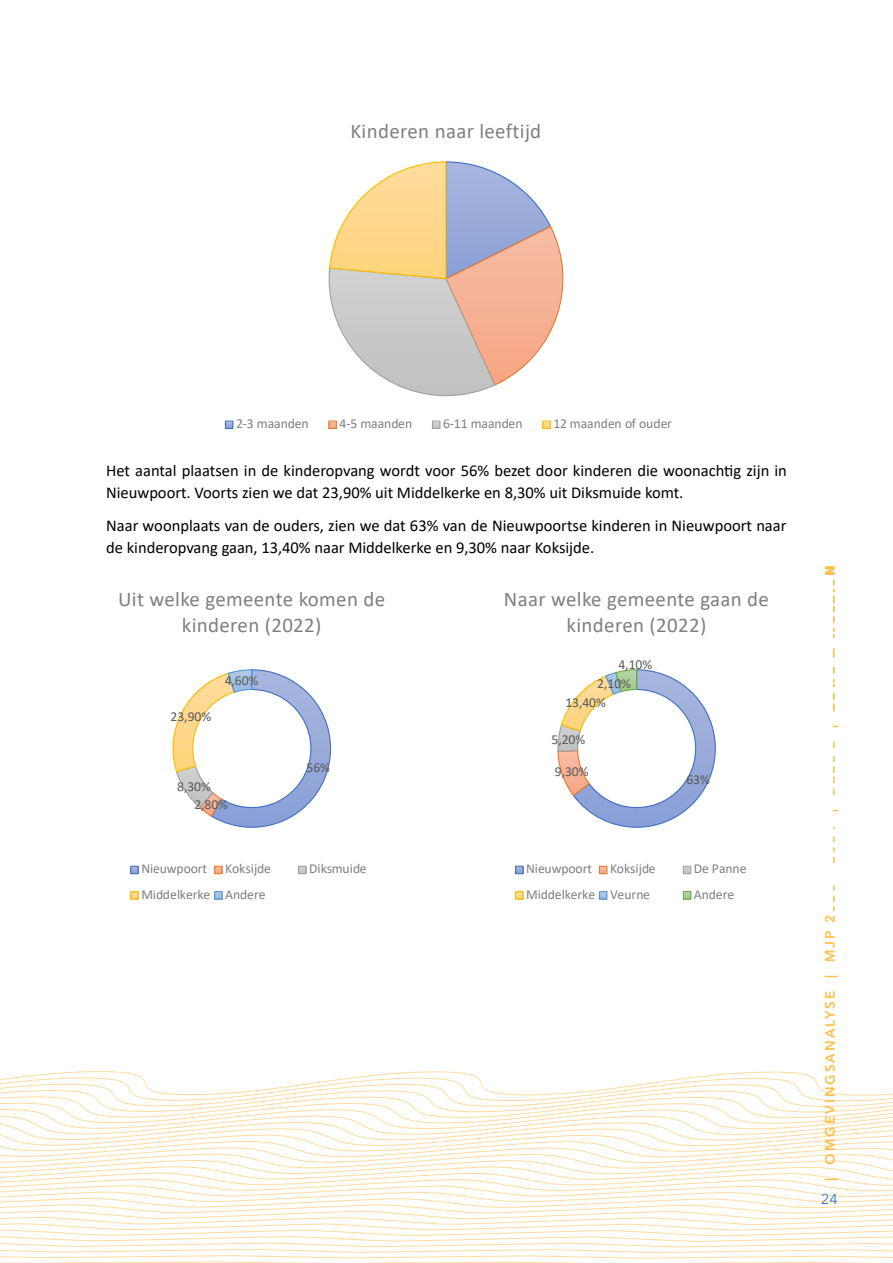
<style>
.page{position:relative;width:893px;height:1263px;background:#fff}
.page>*{position:absolute;margin:0;border:0;box-sizing:border-box;transform-origin:0 0}
.t1{font:20.85px/25.5px "Calibri";letter-spacing:.015em;color:#7f7f7f;text-align:center}
.t2{font:16.5px/21.6px "Calibri";color:#000}
.t3{font:14.25px "Avenir Next LT Pro";color:#3378bd}
.t4{font:13.65px "Calibri";letter-spacing:-.005em;color:#7f7f7f}
.t5{font:13.65px "Calibri";letter-spacing:-.005em;color:#595959}
.t6{font:600 13.5px "Avenir Next LT Pro";letter-spacing:.15em;color:#fdbf48}
.s1{font-weight:800}
</style>
<div class="page">
<svg style="left:0;top:1071px;width:893px;height:192px"></svg>
<svg style="left:328px;top:161px;width:236px;height:236px"></svg>
<svg style="left:227px;top:422px;width:4px;height:5px"></svg>
<div style="left:225px;top:420px;width:8px;height:9px;border:1px solid #426fc0"></div>
<svg style="left:330px;top:422px;width:5px;height:5px"></svg>
<div style="left:328px;top:420px;width:9px;height:9px;border:1px solid #e87a30"></div>
<svg style="left:434px;top:422px;width:4px;height:5px"></svg>
<div style="left:432px;top:420px;width:8px;height:9px;border:1px solid #a1a1a1"></div>
<svg style="left:544px;top:422px;width:5px;height:5px"></svg>
<div style="left:542px;top:420px;width:9px;height:9px;border:1px solid #f9bc00"></div>
<svg style="left:172px;top:669px;width:160px;height:159px"></svg>
<svg style="left:132px;top:868px;width:5px;height:4px"></svg>
<div style="left:130px;top:866px;width:9px;height:8px;border:1px solid #426fc0"></div>
<svg style="left:216px;top:868px;width:5px;height:4px"></svg>
<div style="left:214px;top:866px;width:9px;height:8px;border:1px solid #e87a30"></div>
<svg style="left:300px;top:868px;width:5px;height:4px"></svg>
<div style="left:298px;top:866px;width:9px;height:8px;border:1px solid #a1a1a1"></div>
<svg style="left:132px;top:893px;width:5px;height:4px"></svg>
<div style="left:130px;top:891px;width:9px;height:8px;border:1px solid #f9bc00"></div>
<svg style="left:216px;top:893px;width:5px;height:4px"></svg>
<div style="left:214px;top:891px;width:9px;height:8px;border:1px solid #5997d0"></div>
<svg style="left:557px;top:669px;width:159px;height:159px"></svg>
<svg style="left:517px;top:868px;width:5px;height:4px"></svg>
<div style="left:515px;top:866px;width:9px;height:8px;border:1px solid #426fc0"></div>
<svg style="left:601px;top:868px;width:4px;height:4px"></svg>
<div style="left:599px;top:866px;width:8px;height:8px;border:1px solid #e87a30"></div>
<svg style="left:685px;top:868px;width:4px;height:4px"></svg>
<div style="left:683px;top:866px;width:8px;height:8px;border:1px solid #a1a1a1"></div>
<svg style="left:517px;top:893px;width:5px;height:4px"></svg>
<div style="left:515px;top:891px;width:9px;height:8px;border:1px solid #f9bc00"></div>
<svg style="left:601px;top:893px;width:4px;height:4px"></svg>
<div style="left:599px;top:891px;width:8px;height:8px;border:1px solid #5997d0"></div>
<svg style="left:685px;top:893px;width:4px;height:4px"></svg>
<div style="left:683px;top:891px;width:8px;height:8px;border:1px solid #6da945"></div>
<p class="t1" style="left:350px;top:117px;width:192px">Kinderen naar leeftijd</p>
<p class="t4" style="left:236px;top:414px;width:74px">2-3 maanden</p>
<p class="t4" style="left:340px;top:414px;width:74px">4-5 maanden</p>
<p class="t4" style="left:443px;top:414px;width:81px">6-11 maanden</p>
<p class="t4" style="left:553px;top:414px;width:120px">12 maanden of ouder</p>
<p class="t2" style="left:106px;top:459px;width:682px">Het aantal plaatsen in de kinderopvang wordt voor 56% bezet door kinderen die woonachYg zijn in<br>Nieuwpoort. Voorts zien we dat 23,90% uit Middelkerke en 8,30% uit Diksmuide komt.</p>
<p class="t2" style="left:106px;top:515px;width:682px">Naar woonplaats van de ouders, zien we dat 63% van de Nieuwpoortse kinderen in Nieuwpoort naar de kinderopvang gaan, 13,40% naar Middelkerke en 9,30% naar Koksijde.</p>
<p class="t1" style="left:118px;top:586px;width:268px">Uit welke gemeente komen de kinderen (2022)</p>
<p class="t5" style="left:171px;top:707px;width:42px">23,90%</p>
<p class="t5" style="left:225px;top:671px;width:35px">4,60%</p>
<p class="t5" style="left:177px;top:777px;width:35px">8,30%</p>
<p class="t5" style="left:194px;top:795px;width:35px">2,80%</p>
<p class="t5" style="left:307px;top:757px;width:25px">56%</p>
<p class="t4" style="left:141px;top:859px;width:67px">Nieuwpoort</p>
<p class="t4" style="left:225px;top:859px;width:47px">Koksijde</p>
<p class="t4" style="left:309px;top:859px;width:59px">Diksmuide</p>
<p class="t4" style="left:141px;top:885px;width:126px">Middelkerke Andere</p>
<p class="t1" style="left:504px;top:586px;width:267px">Naar welke gemeente gaan de kinderen (2022)</p>
<p class="t5" style="left:618px;top:655px;width:35px">4,10%</p>
<p class="t5" style="left:597px;top:674px;width:35px">2,10%</p>
<p class="t5" style="left:565px;top:693px;width:42px">13,40%</p>
<p class="t5" style="left:552px;top:730px;width:35px">5,20%</p>
<p class="t5" style="left:555px;top:762px;width:35px">9,30%</p>
<p class="t5" style="left:686px;top:770px;width:25px">63%</p>
<p class="t4" style="left:526px;top:859px;width:67px">Nieuwpoort</p>
<p class="t4" style="left:610px;top:859px;width:47px">Koksijde</p>
<p class="t4" style="left:694px;top:859px;width:54px">De Panne</p>
<p class="t4" style="left:526px;top:885px;width:125px">Middelkerke Veurne</p>
<p class="t4" style="left:694px;top:885px;width:42px">Andere</p>
<p class="t6" style="left:822px;top:1180px;width:617px;rotate:-90deg">| OMGEVINGSANALYSE | MJP 2026 – 2031 | DEEL 2 | <span class="s1">ZORG &amp; WELZIJN</span></p>
<p class="t3" style="left:821px;top:1191px;width:18px">24</p>
</div>
